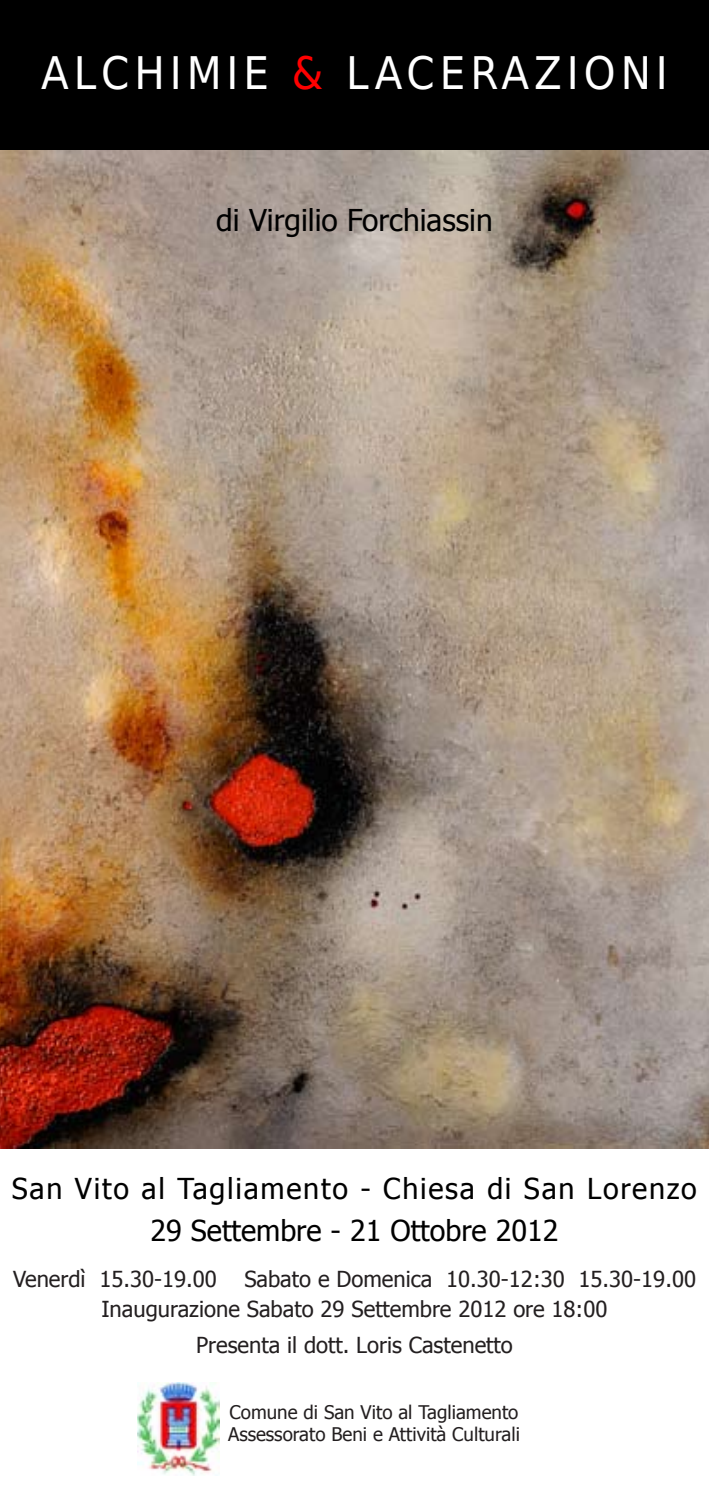
<style>
.page{position:relative;width:709px;height:1489px;background:#fff}
.page>*{position:absolute;margin:0;border:0;box-sizing:border-box;transform-origin:0 0}
.t1{font:45px "DejaVu Sans Condensed";letter-spacing:.11em;color:#fff}
.t2{font:30px "Tahoma";color:#000}
.t3{font:28.75px/42.5px "Tahoma";letter-spacing:.06em;color:#000;text-align:center}
.t4{font:22px/30px "Tahoma";color:#231f20}
.t5{font:18.75px/22.5px "Tahoma";color:#231f20}
.s1{color:#f00}
</style>
<div class="page">
<img style="left:0;top:149px;width:709px;height:999px">
<div style="left:0;top:0;width:709px;height:149px;background:#000"></div>
<img style="left:137px;top:1382px;width:83px;height:93px">
<h1 class="t1" style="left:41px;top:37px;width:628px">ALCHIMIE <span class="s1">&amp;</span> LACERAZIONI</h1>
<h2 class="t2" style="left:216px;top:199px;width:278px">di Virgilio Forchiassin</h2>
<h3 class="t3" style="left:12px;top:1165px;width:686px">San Vito al Tagliamento - Chiesa di San Lorenzo<br>29 Settembre - 21 Ottobre 2012</h3>
<p class="t4" style="left:13px;top:1263px;width:205px">Venerdì 15.30-19.00</p>
<p class="t4" style="left:102px;top:1263px;width:596px;text-indent:143px">Sabato e Domenica 10.30-12:30 15.30-19.00<br>Inaugurazione Sabato 29 Settembre 2012 ore 18:00</p>
<p class="t4" style="left:196px;top:1328px;width:318px">Presenta il dott. Loris Castenetto</p>
<p class="t5" style="left:228px;top:1399px;width:293px">Comune di San Vito al Tagliamento<br>Assessorato Beni e Attività Culturali</p>
</div>
